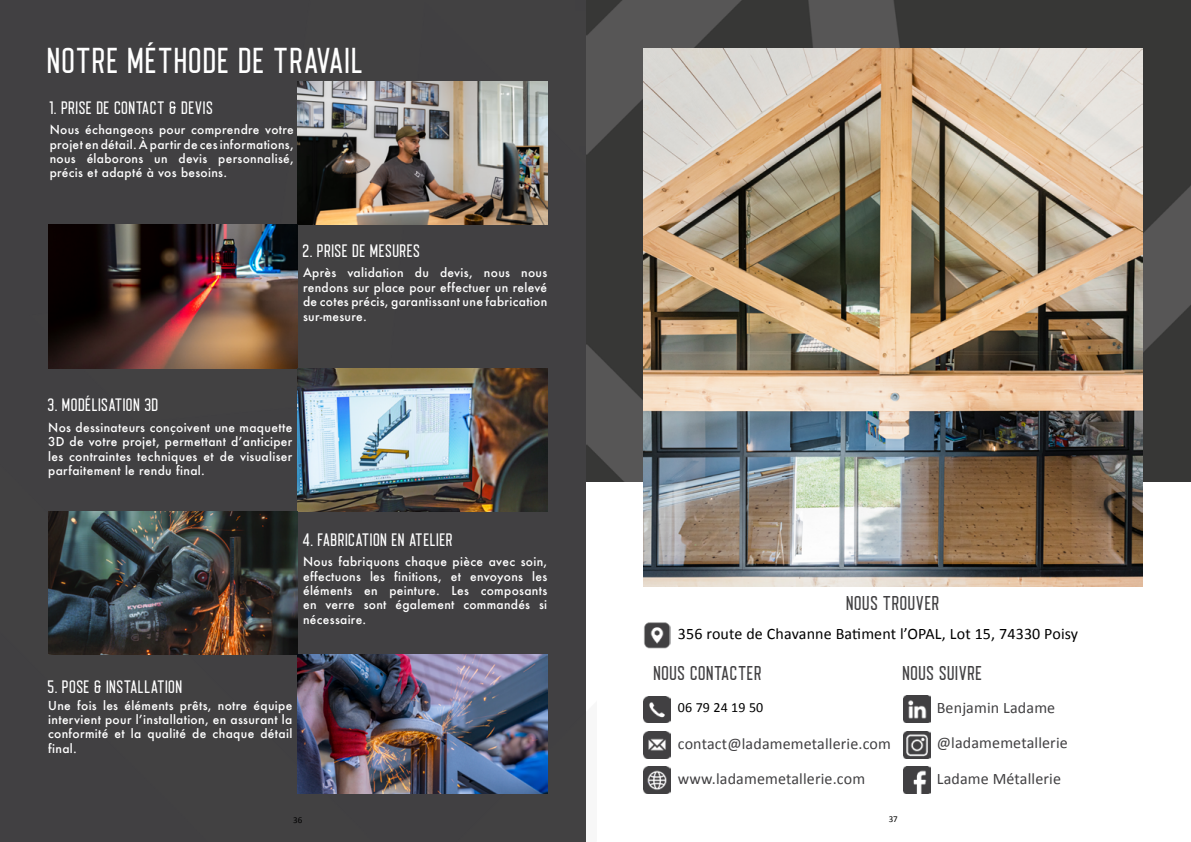
<style>
.page{position:relative;width:1191px;height:842px;background:#fff}
.page>*{position:absolute;margin:0;border:0;box-sizing:border-box;transform-origin:0 0}
.t1{font:36px "Voltage";letter-spacing:.05em;color:#fff}
.t2{font:20px "Voltage";letter-spacing:.05em;color:#414042}
.t3{font:18px "Voltage";letter-spacing:.05em;color:#fff}
.t4{font:16px "Calibri";letter-spacing:.01em;color:#414042}
.t5{font:16px "Calibri";letter-spacing:.01em;color:#000}
.t6{font:14px "Calibri";letter-spacing:.01em;color:#000}
.t7{font:500 12px/14.4px "Futura";letter-spacing:.025em;color:#fff;text-align:justify}
.t8{font:9px "Calibri";color:#000}
</style>
<div class="page">
<div style="left:0;top:0;width:587px;height:842px;background:#414042"></div>
<img style="left:298px;top:82px;width:249px;height:143px">
<img style="left:48px;top:225px;width:250px;height:143px">
<img style="left:298px;top:368px;width:249px;height:143px">
<img style="left:48px;top:511px;width:249px;height:143px">
<img style="left:298px;top:654px;width:249px;height:140px">
<img style="left:587px;top:0;width:604px;height:482px">
<img style="left:643px;top:48px;width:499px;height:539px">
<img style="left:903px;top:731px;width:27px;height:27px">
<img style="left:903px;top:767px;width:27px;height:26px">
<img style="left:903px;top:696px;width:27px;height:27px">
<img style="left:643px;top:767px;width:27px;height:27px">
<img style="left:643px;top:696px;width:27px;height:27px">
<img style="left:643px;top:731px;width:27px;height:27px">
<img style="left:644px;top:622px;width:26px;height:26px">
<h1 class="t1" style="left:48px;top:42px;width:317px">NOTRE MÉTHODE DE TRAVAIL</h1>
<h3 class="t3" style="left:50px;top:98px;width:165px">1. PRISE DE CONTACT &amp; DEVIS</h3>
<p class="t7" style="left:50px;top:122px;width:246px">Nous échangeons pour comprendre votre projet en détail. À partir de ces informations, nous élaborons un devis personnalisé, précis et adapté à vos besoins.</p>
<h3 class="t3" style="left:303px;top:241px;width:119px">2. PRISE DE MESURES</h3>
<p class="t7" style="left:303px;top:266px;width:246px">Après validation du devis, nous nous rendons sur place pour effectuer un relevé de cotes précis, garantissant une fabrication sur-mesure.</p>
<h3 class="t3" style="left:48px;top:396px;width:112px">3. MODÉLISATION 3D</h3>
<p class="t7" style="left:48px;top:420px;width:246px">Nos dessinateurs conçoivent une maquette 3D de votre projet, permettant d’anticiper les contraintes techniques et de visualiser parfaitement le rendu final.</p>
<h3 class="t3" style="left:303px;top:530px;width:151px">4. FABRICATION EN ATELIER</h3>
<p class="t7" style="left:303px;top:554px;width:246px">Nous fabriquons chaque pièce avec soin, effectuons les finitions, et envoyons les éléments en peinture. Les composants en verre sont également commandés si nécessaire.</p>
<h3 class="t3" style="left:48px;top:677px;width:136px">5. POSE &amp; INSTALLATION</h3>
<p class="t7" style="left:48px;top:698px;width:246px">Une fois les éléments prêts, notre équipe intervient pour l’installation, en assurant la conformité et la qualité de chaque détail final.</p>
<h2 class="t2" style="left:847px;top:593px;width:94px">NOUS TROUVER</h2>
<h3 class="t5" style="left:678px;top:624px;width:402px">356 route de Chavanne Batiment l’OPAL, Lot 15, 74330 Poisy</h3>
<h2 class="t2" style="left:654px;top:663px;width:109px">NOUS CONTACTER</h2>
<h2 class="t2" style="left:903px;top:663px;width:81px">NOUS SUIVRE</h2>
<p class="t6" style="left:678px;top:698px;width:87px">06 79 24 19 50</p>
<h3 class="t4" style="left:678px;top:733px;width:214px">contact@ladamemetallerie.com</h3>
<h3 class="t4" style="left:678px;top:769px;width:189px">www.ladamemetallerie.com</h3>
<h3 class="t4" style="left:936px;top:698px;width:120px">Benjamin Ladame</h3>
<h3 class="t4" style="left:936px;top:733px;width:133px">@ladamemetallerie</h3>
<h3 class="t4" style="left:936px;top:768px;width:126px">Ladame Métallerie</h3>
<p class="t8" style="left:293px;top:814px;width:11px">36</p>
<p class="t8" style="left:888px;top:813px;width:11px">37</p>
</div>
